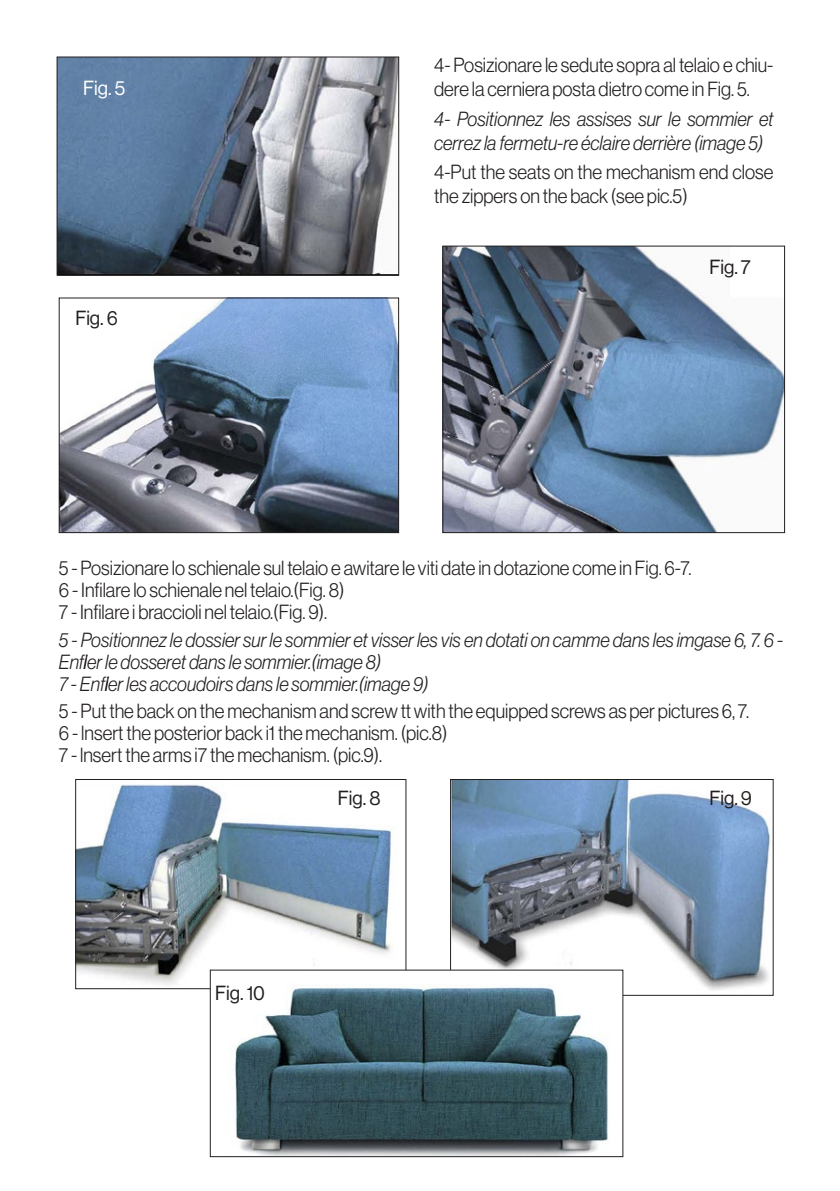
<style>
.page{position:relative;width:840px;height:1191px;background:#fff}
.page>*{position:absolute;margin:0;border:0;box-sizing:border-box;transform-origin:0 0}
.t1{font:20px/22px "N Haas Grotesk DS Pro 45 Lt";color:#231f20;scale:.95 1}
.t2{font:20px/22px "N Haas Grotesk DS Pro 46 Lt It";color:#231f20;scale:.95 1}
.t3{font:20px "N Haas Grotesk DS Pro 55 Rg";color:#231f20;scale:.95 1}
.t4{font:20px "N Haas Grotesk DS Pro 55 Rg";color:#fff;scale:.95 1}
</style>
<div class="page">
<img style="left:59px;top:59px;width:338px;height:214px">
<div style="left:57px;top:57px;width:342px;height:218px;border:1px solid #231f20"></div>
<img style="left:61px;top:300px;width:335px;height:231px">
<div style="left:59px;top:298px;width:339px;height:235px;border:1px solid #231f20"></div>
<img style="left:444px;top:248px;width:338px;height:283px">
<div style="left:442px;top:246px;width:342px;height:287px;border:1px solid #231f20"></div>
<img style="left:77px;top:784px;width:315px;height:203px">
<div style="left:75px;top:779px;width:331px;height:210px;border:1px solid #231f20"></div>
<img style="left:452px;top:781px;width:318px;height:212px">
<div style="left:450px;top:779px;width:323px;height:216px;border:1px solid #231f20"></div>
<img style="left:212px;top:971px;width:408px;height:184px">
<div style="left:210px;top:969px;width:412px;height:188px;border:1px solid #231f20"></div>
<p class="t4" style="left:83px;top:77px;width:46px">Fig. 5</p>
<p class="t3" style="left:75px;top:307px;width:46px">Fig. 6</p>
<p class="t1" style="left:434px;top:53px;width:358px;line-height:24px">4- Posizionare le sedute sopra al telaio e chiu&shy;dere la cerniera posta dietro come in Fig. 5.</p>
<p class="t2" style="left:434px;top:107px;width:358px;line-height:24px">4- Positionnez les assises sur le sommier et cerrez la fermetu-re éclaire derrière (image 5)</p>
<p class="t1" style="left:434px;top:160px;width:358px;line-height:24px">4-Put the seats on the mechanism end close the zippers on the back (see pic.5)</p>
<p class="t3" style="left:709px;top:255px;width:45px">Fig. 7</p>
<p class="t1" style="left:59px;top:557px;width:667px">5 - Posizionare lo schienale sul telaio e awitare le viti date in dotazione come in Fig. 6-7.<br>6 - Infilare lo schienale nel telaio.(Fig. 8)<br>7 - Infilare i braccioli nel telaio.(Fig. 9).</p>
<p class="t2" style="left:59px;top:628px;width:763px">5 - Positionnez le dossier sur le sommier et visser les vis en dotati on camme dans les imgase 6, 7. 6 -<br>Enfiler le dosseret dans le sommier.(image 8)<br>7 - Enfiler les accoudoirs dans le sommier.(image 9)</p>
<p class="t1" style="left:59px;top:700px;width:727px">5 - Put the back on the mechanism and screw tt with the equipped screws as per pictures 6, 7.<br>6 - lnsert the posterior back i1 the mechanism. (pic.8)<br>7 - lnsert the arms i7 the mechanism. (pic.9).</p>
<p class="t3" style="left:215px;top:981px;width:54px">Fig. 10</p>
<p class="t3" style="left:338px;top:786px;width:46px">Fig. 8</p>
<p class="t3" style="left:709px;top:786px;width:46px">Fig. 9</p>
</div>
